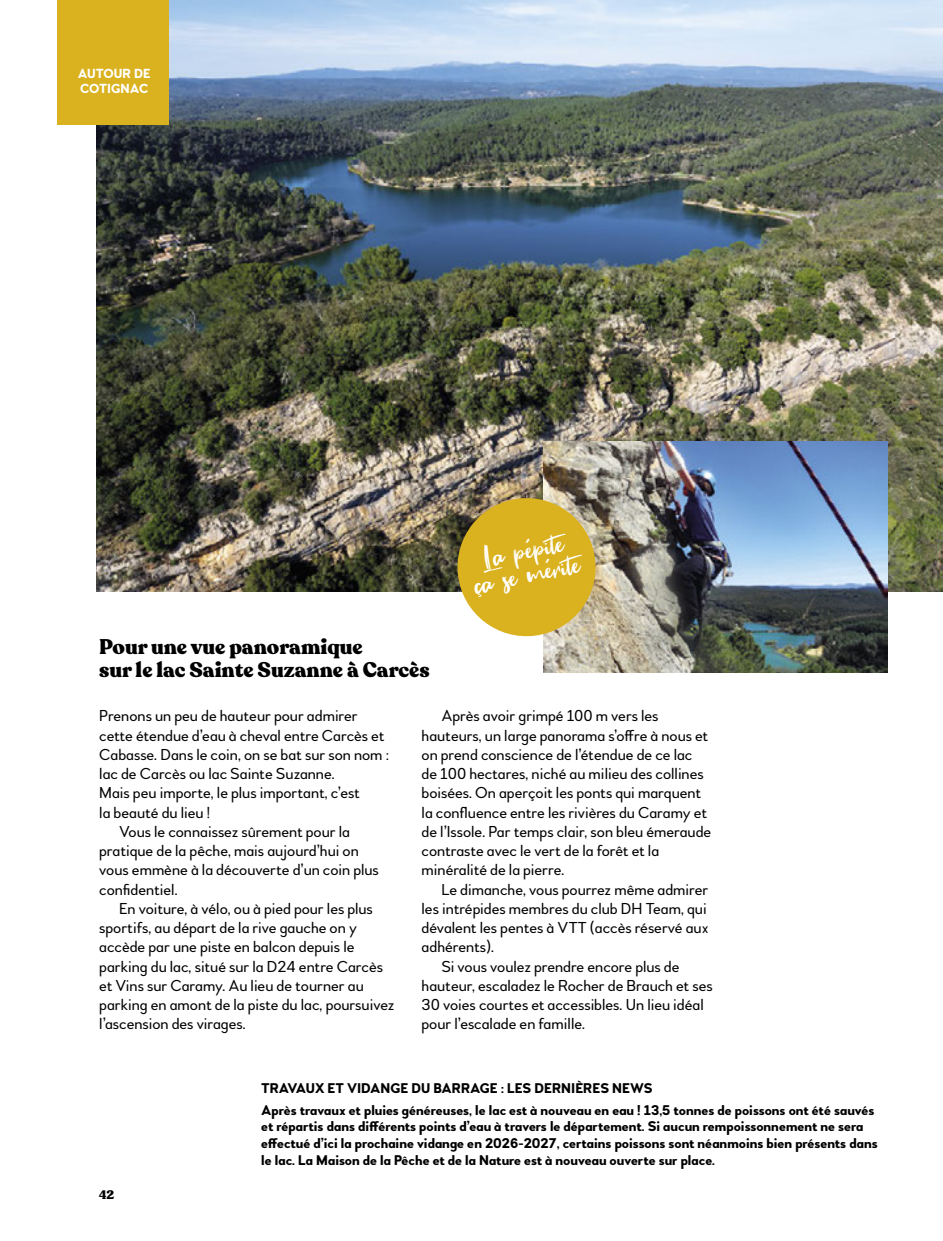
<style>
.page{position:relative;width:943px;height:1241px;background:#fff}
.page>*{position:absolute;margin:0;border:0;box-sizing:border-box;transform-origin:0 0}
.t1{font:36.75px "Fake Serif";color:#fff}
.t2{font:900 21px/22.8px "Recoleta";color:#000}
.t3{font:15.75px/19.2px "Woodford Bourne";color:#000}
.t4{font:700 14px/16.8px "Woodford Bourne";color:#000}
.t5{font:700 13.12px/15.8px "Woodford Bourne";color:#fff}
.t6{font:900 12.25px "Recoleta";color:#000}
</style>
<div class="page">
<img style="left:96px;top:0;width:846px;height:592px">
<hr style="left:942px;top:0;width:1px;height:1240px;background:#faf3df">
<div style="left:57px;top:0;width:112px;height:124px;background:#dab11e"></div>
<img style="left:543px;top:442px;width:344px;height:230px">
<svg style="left:453px;top:494px;width:146px;height:146px;background:#ceaf42"></svg>
<p class="t5" style="left:78px;top:65px;width:74px">AUTOUR DE<br>COTIGNAC</p>
<h1 class="t1" style="left:477px;top:540px;width:86px;rotate:-12deg">La pépite</h1>
<h1 class="t1" style="left:471px;top:566px;width:109px;rotate:-12deg">ça se mérite</h1>
<h2 class="t2" style="left:99px;top:636px;width:332px">Pour une vue panoramique<br>sur le lac Sainte Suzanne à Carcès</h2>
<p class="t3" style="left:421px;top:706px;width:291px;text-indent:20px">Après avoir grimpé 100 m vers les hauteurs, un large panorama s’offre à nous et on prend conscience de l’étendue de ce lac de 100 hectares, niché au milieu des collines boisées. On aperçoit les ponts qui marquent la confluence entre les rivières du Caramy et de l’Issole. Par temps clair, son bleu émeraude contraste avec le vert de la forêt et la minéralité de la pierre.</p>
<p class="t3" style="left:441px;top:879px;width:268px">Le dimanche, vous pourrez même admirer</p>
<p class="t3" style="left:421px;top:899px;width:286px">les intrépides membres du club DH Team, qui</p>
<p class="t3" style="left:421px;top:918px;width:288px">dévalent les pentes à VTT (accès réservé aux</p>
<p class="t3" style="left:421px;top:937px;width:74px">adhérents).</p>
<p class="t3" style="left:441px;top:956px;width:239px">Si vous voulez prendre encore plus de</p>
<p class="t3" style="left:421px;top:976px;width:292px">hauteur, escaladez le Rocher de Brauch et ses</p>
<p class="t3" style="left:421px;top:995px;width:284px">30 voies courtes et accessibles. Un lieu idéal</p>
<p class="t3" style="left:421px;top:1014px;width:165px">pour l’escalade en famille.</p>
<p class="t3" style="left:99px;top:706px;width:260px">Prenons un peu de hauteur pour admirer</p>
<p class="t3" style="left:99px;top:725px;width:287px">cette étendue d’eau à cheval entre Carcès et</p>
<p class="t3" style="left:99px;top:745px;width:291px">Cabasse. Dans le coin, on se bat sur son nom :</p>
<p class="t3" style="left:99px;top:764px;width:237px">lac de Carcès ou lac Sainte Suzanne.</p>
<p class="t3" style="left:99px;top:783px;width:262px">Mais peu importe, le plus important, c’est</p>
<p class="t3" style="left:99px;top:802px;width:112px">la beauté du lieu !</p>
<p class="t3" style="left:119px;top:822px;width:232px">Vous le connaissez sûrement pour la</p>
<p class="t3" style="left:99px;top:841px;width:261px">pratique de la pêche, mais aujourd’hui on</p>
<p class="t3" style="left:99px;top:860px;width:281px">vous emmène à la découverte d’un coin plus</p>
<p class="t3" style="left:99px;top:879px;width:80px">confidentiel.</p>
<p class="t3" style="left:119px;top:899px;width:255px">En voiture, à vélo, ou à pied pour les plus</p>
<p class="t3" style="left:99px;top:918px;width:259px">sportifs, au départ de la rive gauche on y</p>
<p class="t3" style="left:99px;top:937px;width:257px">accède par une piste en balcon depuis le</p>
<p class="t3" style="left:99px;top:956px;width:285px">parking du lac, situé sur la D24 entre Carcès</p>
<p class="t3" style="left:99px;top:976px;width:266px">et Vins sur Caramy. Au lieu de tourner au</p>
<p class="t3" style="left:99px;top:995px;width:297px">parking en amont de la piste du lac, poursuivez</p>
<p class="t3" style="left:99px;top:1014px;width:148px">l’ascension des virages.</p>
<p class="t6" style="left:99px;top:1186px;width:17px">42</p>
<p class="t4" style="left:261px;top:1077px;width:614px;line-height:21.7px">TRAVAUX ET VIDANGE DU BARRAGE : LES DERNIÈRES NEWS<br>Après travaux et pluies généreuses, le lac est à nouveau en eau ! 13,5 tonnes de poissons ont été sauvés</p>
<p class="t4" style="left:261px;top:1118px;width:618px">et répartis dans différents points d’eau à travers le département. Si aucun rempoissonnement ne sera effectué d’ici la prochaine vidange en 2026-2027, certains poissons sont néanmoins bien présents dans le lac. La Maison de la Pêche et de la Nature est à nouveau ouverte sur place.</p>
</div>
